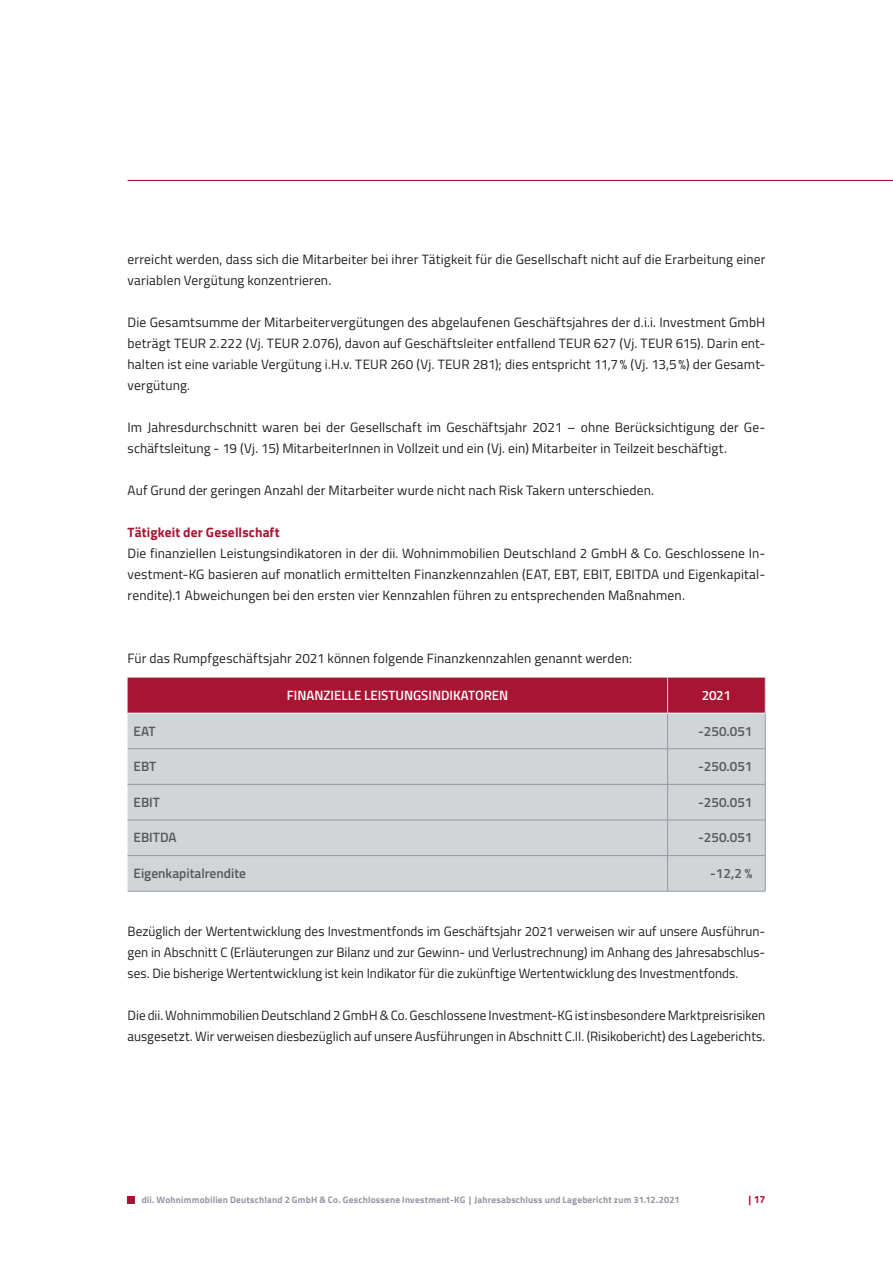
<style>
.page{position:relative;width:893px;height:1263px;background:#fff}
.page>*{position:absolute;margin:0;border:0;box-sizing:border-box;transform-origin:0 0}
.t1{font:13.5px/21px "Titillium Web";letter-spacing:.01em;color:#231f20}
.t2{font:600 13.5px "Titillium Web";color:#57585a}
.t3{font:600 13.5px "Titillium Web";color:#fff}
.t4{font:700 13.5px "Titillium Web";letter-spacing:.01em;color:#a91432}
.t5{font:700 10.5px "Titillium Web";color:#a91432}
.t6{font:700 9.3px "Titillium Web";letter-spacing:.02em;color:#9597a1}
</style>
<div class="page">
<hr style="left:128px;top:180px;width:765px;height:1px;background:#a91432">
<div style="left:128px;top:1197px;width:7px;height:7px;background:#a91432"></div>
<svg style="left:128px;top:678px;width:637px;height:213px;background:#c9b4bb"></svg>
<hr style="left:128px;top:713px;width:540px;height:1px;background:#fff">
<hr style="left:668px;top:713px;width:97px;height:1px;background:#fff">
<hr style="left:667px;top:678px;width:1px;height:35px;background:#d1d5d8">
<hr style="left:765px;top:678px;width:1px;height:35px;background:#d1d5d8">
<hr style="left:128px;top:748px;width:540px;height:1px;background:#9597a1">
<hr style="left:668px;top:748px;width:97px;height:1px;background:#9597a1">
<hr style="left:128px;top:784px;width:540px;height:1px;background:#9597a1">
<hr style="left:668px;top:784px;width:97px;height:1px;background:#9597a1">
<hr style="left:128px;top:820px;width:540px;height:1px;background:#9597a1">
<hr style="left:668px;top:820px;width:97px;height:1px;background:#9597a1">
<hr style="left:128px;top:855px;width:540px;height:1px;background:#9597a1">
<hr style="left:668px;top:855px;width:97px;height:1px;background:#9597a1">
<hr style="left:128px;top:891px;width:540px;height:1px;background:#9597a1">
<hr style="left:668px;top:891px;width:97px;height:1px;background:#9597a1">
<hr style="left:667px;top:713px;width:1px;height:36px;background:#9597a1">
<hr style="left:765px;top:713px;width:1px;height:36px;background:#9597a1">
<hr style="left:667px;top:749px;width:1px;height:35px;background:#9597a1">
<hr style="left:765px;top:749px;width:1px;height:35px;background:#9597a1">
<hr style="left:667px;top:784px;width:1px;height:36px;background:#9597a1">
<hr style="left:765px;top:784px;width:1px;height:36px;background:#9597a1">
<hr style="left:667px;top:820px;width:1px;height:35px;background:#9597a1">
<hr style="left:765px;top:820px;width:1px;height:35px;background:#9597a1">
<hr style="left:667px;top:856px;width:1px;height:35px;background:#9597a1">
<hr style="left:765px;top:856px;width:1px;height:35px;background:#9597a1">
<p class="t1" style="left:128px;top:248px;width:639px">erreicht werden, dass sich die Mitarbeiter bei ihrer Tätigkeit für die Gesellschaft nicht auf die Erarbeitung einer variablen Vergütung konzentrieren.</p>
<p class="t1" style="left:128px;top:311px;width:639px;text-align:justify">Die Gesamtsumme der Mitarbeitervergütungen des abgelaufenen Geschäftsjahres der d.i.i. Investment GmbH beträgt TEUR 2.222 (Vj. TEUR 2.076), davon auf Geschäftsleiter entfallend TEUR 627 (Vj. TEUR 615). Darin ent&shy;halten ist eine variable Vergütung i.H.v. TEUR 260 (Vj. TEUR 281); dies entspricht 11,7% (Vj. 13,5%) der Gesamt&shy;vergütung.</p>
<p class="t1" style="left:128px;top:416px;width:639px">Im Jahresdurchschnitt waren bei der Gesellschaft im Geschäftsjahr 2021 – ohne Berücksichtigung der Ge&shy;schäftsleitung ‑ 19 (Vj. 15) MitarbeiterInnen in Vollzeit und ein (Vj. ein) Mitarbeiter in Teilzeit beschäftigt.</p>
<p class="t1" style="left:128px;top:479px;width:528px">Auf Grund der geringen Anzahl der Mitarbeiter wurde nicht nach Risk Takern unterschieden.</p>
<p class="t4" style="left:128px;top:522px;width:154px">Tätigkeit der Gesellschaft</p>
<p class="t1" style="left:128px;top:542px;width:639px;text-align:justify">Die finanziellen Leistungsindikatoren in der dii. Wohnimmobilien Deutschland 2 GmbH &amp; Co. Geschlossene In&shy;vestment-KG basieren auf monatlich ermittelten Finanzkennzahlen (EAT, EBT, EBIT, EBITDA und Eigenkapital&shy;rendite).1 Abweichungen bei den ersten vier Kennzahlen führen zu entsprechenden Maßnahmen.</p>
<p class="t1" style="left:128px;top:647px;width:506px">Für das Rumpfgeschäftsjahr 2021 können folgende Finanzkennzahlen genannt werden:</p>
<p class="t3" style="left:287px;top:685px;width:223px">FINANZIELLE LEISTUNGSINDIKATOREN</p>
<p class="t3" style="left:702px;top:685px;width:31px">2021</p>
<p class="t2" style="left:134px;top:721px;width:24px">EAT</p>
<p class="t2" style="left:698px;top:721px;width:56px">-250.051</p>
<p class="t2" style="left:134px;top:756px;width:24px">EBT</p>
<p class="t2" style="left:698px;top:756px;width:56px">-250.051</p>
<p class="t2" style="left:134px;top:792px;width:28px">EBIT</p>
<p class="t2" style="left:698px;top:792px;width:56px">-250.051</p>
<p class="t2" style="left:134px;top:827px;width:45px">EBITDA</p>
<p class="t2" style="left:698px;top:827px;width:56px">-250.051</p>
<p class="t2" style="left:134px;top:863px;width:114px">Eigenkapitalrendite</p>
<p class="t2" style="left:710px;top:863px;width:44px">-12,2 %</p>
<p class="t1" style="left:128px;top:920px;width:639px;text-align:justify">Bezüglich der Wertentwicklung des Investmentfonds im Geschäftsjahr 2021 verweisen wir auf unsere Ausführun&shy;gen in Abschnitt C (Erläuterungen zur Bilanz und zur Gewinn- und Verlustrechnung) im Anhang des Jahresabschlus&shy;ses. Die bisherige Wertentwicklung ist kein Indikator für die zukünftige Wertentwicklung des Investmentfonds.</p>
<p class="t1" style="left:128px;top:1004px;width:639px">Die dii. Wohnimmobilien Deutschland 2 GmbH &amp; Co. Geschlossene Investment-KG ist insbesondere Marktpreisrisiken ausgesetzt. Wir verweisen diesbezüglich auf unsere Ausführungen in Abschnitt C.II. (Risikobericht) des Lageberichts.</p>
<p class="t6" style="left:142px;top:1193px;width:540px">dii. Wohnimmobilien Deutschland 2 GmbH &amp; Co. Geschlossene Investment-KG | Jahresabschluss und Lagebericht zum 31.12.2021</p>
<p class="t5" style="left:748px;top:1192px;width:18px">| 17</p>
</div>
